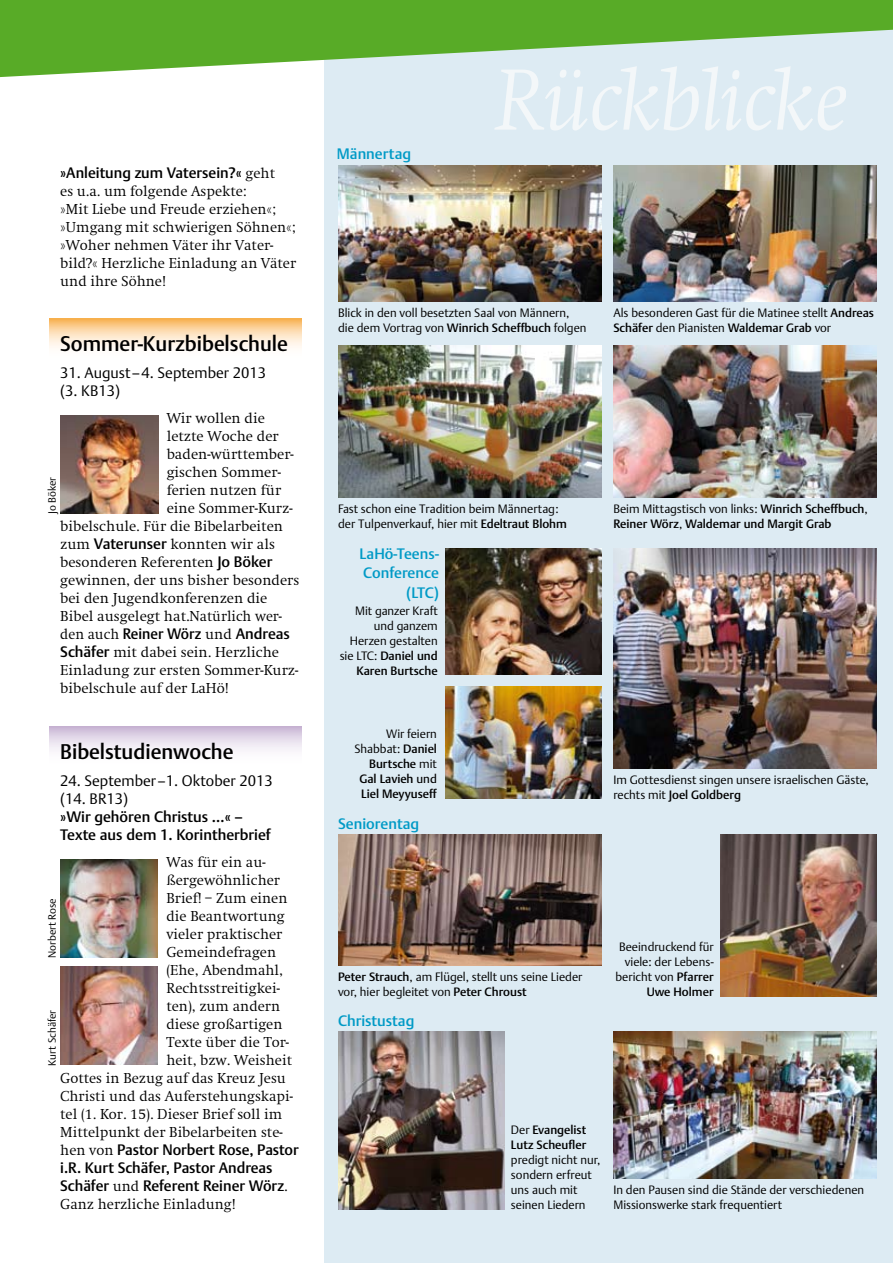
<style>
.page{position:relative;width:893px;height:1263px;background:#fff}
.page>*{position:absolute;margin:0;border:0;box-sizing:border-box;transform-origin:0 0}
.t1{font:italic 300 88.35px "Swift Com";letter-spacing:-.01em;color:#f3f7f9}
.t2{font:500 21px "DTL Argo TOT";color:#000}
.t3{font:300 15px/18px "Swift EF";color:#000}
.t4{font:500 15px/18px "DTL Argo TOT";color:#000}
.t5{font:300 15px/18px "DTL Argo TPRO";color:#000}
.t6{font:500 15px/19.5px "DTL Argo TOT";color:#009ac6;text-align:right}
.t7{font:500 15px "DTL Argo TOT";color:#000;scale:.96 1}
.t8{font:300 12px/15px "DTL Argo TPRO";color:#000}
.t9{font:500 12px/15px "DTL Argo TOT";color:#000}
.t10{font:300 10.5px "DTL Argo TPRO";color:#000}
.s1{font-family:"Swift EF";font-weight:300}
.s2{font-family:"DTL Argo TOT";font-weight:500}
.s3{font-family:"DTL Argo TPRO";font-weight:300}
.s4{font-weight:400}
</style>
<div class="page">
<div style="left:325px;top:0;width:568px;height:1263px;background:#ddebf3"></div>
<svg style="left:0;top:0;width:893px;height:77px;fill:#58ab27"></svg>
<img style="left:338px;top:166px;width:263px;height:136px">
<img style="left:613px;top:166px;width:264px;height:136px">
<img style="left:338px;top:345px;width:263px;height:153px">
<img style="left:613px;top:345px;width:264px;height:153px">
<img style="left:613px;top:1031px;width:264px;height:147px">
<img style="left:338px;top:1032px;width:167px;height:177px">
<div style="left:50px;top:726px;width:252px;height:42px;background:linear-gradient(to bottom,#d2c2dc,#fff)"></div>
<img style="left:60px;top:967px;width:98px;height:98px">
<img style="left:61px;top:859px;width:97px;height:98px">
<svg style="left:50px;top:319px;width:252px;height:29px;background:#fcddb5"></svg>
<img style="left:60px;top:415px;width:98px;height:98px">
<img style="left:338px;top:835px;width:263px;height:131px">
<img style="left:720px;top:835px;width:157px;height:161px">
<img style="left:446px;top:686px;width:155px;height:113px">
<img style="left:613px;top:548px;width:264px;height:220px">
<img style="left:445px;top:548px;width:156px;height:126px">
<p class="t4" style="left:60px;top:163px;width:216px">»Anleitung zum Vatersein?« <span class="s1">geht</span></p>
<p class="t3" style="left:60px;top:182px;width:237px">es u.a. um folgende Aspekte:<br>»Mit Liebe und Freude erziehen«; »Umgang mit schwierigen Söhnen«; »Woher nehmen Väter ihr Vater&shy;bild?« Herzliche Einladung an Väter und ihre Söhne!</p>
<h2 class="t2" style="left:60px;top:331px;width:229px">Sommer-Kurzbibelschule</h2>
<p class="t5" style="left:60px;top:364px;width:207px">31. August–4. September 2013 (3. KB13)</p>
<p class="t3" style="left:167px;top:410px;width:100px">Wir wollen die</p>
<p class="t3" style="left:167px;top:428px;width:114px">letzte Woche der</p>
<p class="t3" style="left:167px;top:446px;width:129px">baden-württember-</p>
<p class="t3" style="left:167px;top:464px;width:116px">gischen Sommer-</p>
<p class="t3" style="left:167px;top:482px;width:116px">ferien nutzen für</p>
<p class="t3" style="left:167px;top:500px;width:127px">eine Sommer-Kurz-</p>
<p class="t3" style="left:60px;top:518px;width:224px">bibelschule. Für die Bibelarbeiten</p>
<p class="t3" style="left:60px;top:536px;width:216px">zum <span class="s2">Vaterunser</span> konnten wir als</p>
<p class="t3" style="left:60px;top:554px;width:214px">besonderen Referenten <span class="s2">Jo Böker</span></p>
<p class="t3" style="left:60px;top:572px;width:241px">gewinnen, der uns bisher besonders</p>
<p class="t3" style="left:60px;top:590px;width:209px">bei den Jugendkonferenzen die</p>
<p class="t3" style="left:60px;top:608px;width:223px">Bibel ausgelegt hat.Natürlich wer-</p>
<p class="t7" style="left:60px;top:625px;width:241px"><span class="s1">den auch</span> Reiner Wörz <span class="s1">und</span> Andreas</p>
<p class="t3" style="left:60px;top:644px;width:240px"><span class="s2">Schäfer</span> mit dabei sein. Herzliche<br>Einladung zur ersten Sommer-Kurz&shy;bibelschule auf der LaHö!</p>
<p class="t10" style="left:46px;top:514px;width:38px;rotate:-90deg">Jo Böker</p>
<h2 class="t2" style="left:60px;top:739px;width:175px">Bibelstudienwoche</h2>
<p class="t5" style="left:60px;top:772px;width:214px">24. September–1. Oktober 2013 (14. BR13)</p>
<p class="t4" style="left:60px;top:808px;width:212px">»Wir gehören Christus …« –<br>Texte aus dem 1. Korintherbrief</p>
<p class="t3" style="left:166px;top:853px;width:101px">Was für ein au-</p>
<p class="t3" style="left:166px;top:871px;width:115px">ßergewöhnlicher</p>
<p class="t3" style="left:166px;top:889px;width:123px">Brief! – Zum einen</p>
<p class="t3" style="left:166px;top:907px;width:120px">die Beantwortung</p>
<p class="t3" style="left:166px;top:925px;width:117px">vieler praktischer</p>
<p class="t3" style="left:166px;top:943px;width:111px">Gemeindefragen</p>
<p class="t3" style="left:166px;top:961px;width:118px">(Ehe, Abendmahl,</p>
<p class="t3" style="left:166px;top:979px;width:115px">Rechtsstreitigkei-</p>
<p class="t3" style="left:166px;top:997px;width:115px">ten), zum andern</p>
<p class="t3" style="left:166px;top:1015px;width:118px">diese großartigen</p>
<p class="t3" style="left:166px;top:1033px;width:124px">Texte über die Tor-</p>
<p class="t3" style="left:166px;top:1051px;width:127px">heit, bzw. Weisheit</p>
<p class="t3" style="left:60px;top:1069px;width:227px">Gottes in Bezug auf das Kreuz Jesu</p>
<p class="t3" style="left:60px;top:1087px;width:234px">Christi und das Auferstehungskapi-</p>
<p class="t3" style="left:60px;top:1105px;width:224px">tel (1. Kor. 15). Dieser Brief soll im</p>
<p class="t3" style="left:60px;top:1123px;width:224px">Mittelpunkt der Bibelarbeiten ste-</p>
<p class="t4" style="left:60px;top:1141px;width:240px"><span class="s1">hen von</span> Pastor Norbert Rose, Pastor i.R. Kurt Schäfer, Pastor Andreas<br>Schäfer <span class="s1">und</span> Referent Reiner Wörz<span class="s1">.</span></p>
<p class="t3" style="left:60px;top:1195px;width:176px">Ganz herzliche Einladung!</p>
<p class="t10" style="left:46px;top:958px;width:61px;rotate:-90deg">Norbert Rose</p>
<p class="t10" style="left:46px;top:1065px;width:57px;rotate:-90deg">Kurt Schäfer</p>
<p class="t6" style="left:337px;top:144px;width:76px">Männertag</p>
<h1 class="t1" style="left:496px;top:49px;width:355px">Rückblicke</h1>
<p class="t8" style="left:338px;top:305px;width:250px">Blick in den voll besetzten Saal von Männern, die dem Vortrag von <span class="s2">Winrich Scheffbuch</span> folgen</p>
<p class="t8" style="left:613px;top:306px;width:262px">Als besonderen Gast für die Matinee stellt <span class="s2">Andreas</span></p>
<p class="t9" style="left:613px;top:321px;width:219px">Schäfer <span class="s3">den Pianisten</span> Waldemar Grab <span class="s3">vor</span></p>
<p class="t8" style="left:338px;top:501px;width:230px">Fast schon eine Tradition beim Männertag: der Tulpenverkauf, hier mit <span class="s2">Edeltraut Blohm</span></p>
<p class="t6" style="left:360px;top:544px;width:81px">LaHö-Teens-<br>Conference (LTC)</p>
<p class="t8" style="left:350px;top:603px;width:90px;text-align:right">Mit ganzer Kraft und ganzem<br>Herzen gestalten</p>
<p class="t9" style="left:340px;top:648px;width:100px;text-align:right"><span class="s3">sie LTC:</span> Daniel und<br>Karen Burtsche</p>
<p class="t8" style="left:355px;top:726px;width:84px;text-align:right">Wir feiern<br>Shabbat: <span class="s2">Daniel</span></p>
<p class="t9" style="left:360px;top:756px;width:79px;text-align:justify;text-indent:10px">Burtsche <span class="s3">mit </span>Gal Lavieh <span class="s4">und </span>Liel Meyyuseff</p>
<p class="t6" style="left:338px;top:814px;width:83px">Seniorentag</p>
<p class="t8" style="left:613px;top:501px;width:256px">Beim Mittagstisch von links: <span class="s2">Winrich Scheffbuch</span>,</p>
<p class="t9" style="left:613px;top:516px;width:220px">Reiner Wörz<span class="s3">,</span> Waldemar und Margit Grab</p>
<p class="t8" style="left:613px;top:772px;width:257px">Im Gottesdienst singen unsere israelischen Gäste,</p>
<p class="t9" style="left:613px;top:787px;width:129px"><span class="s3">rechts mit</span> Joel Goldberg</p>
<p class="t8" style="left:338px;top:969px;width:246px"><span class="s2">Peter Strauch</span>, am Flügel, stellt uns seine Lieder vor, hier begleitet von <span class="s2">Peter Chroust</span></p>
<p class="t6" style="left:338px;top:1011px;width:78px">Christustag</p>
<p class="t8" style="left:615px;top:939px;width:100px;text-align:right">Beeindruckend für viele: der Lebens&shy;bericht von <span class="s2">Pfarrer</span></p>
<p class="t9" style="left:647px;top:984px;width:68px">Uwe Holmer</p>
<p class="t9" style="left:511px;top:1122px;width:77px"><span class="s3">Der</span> Evangelist<br>Lutz Scheufler</p>
<p class="t8" style="left:511px;top:1152px;width:91px">predigt nicht nur, sondern erfreut uns auch mit seinen Liedern</p>
<p class="t8" style="left:613px;top:1182px;width:252px">In den Pausen sind die Stände der verschiedenen<br>Missionswerke stark frequentiert</p>
</div>
